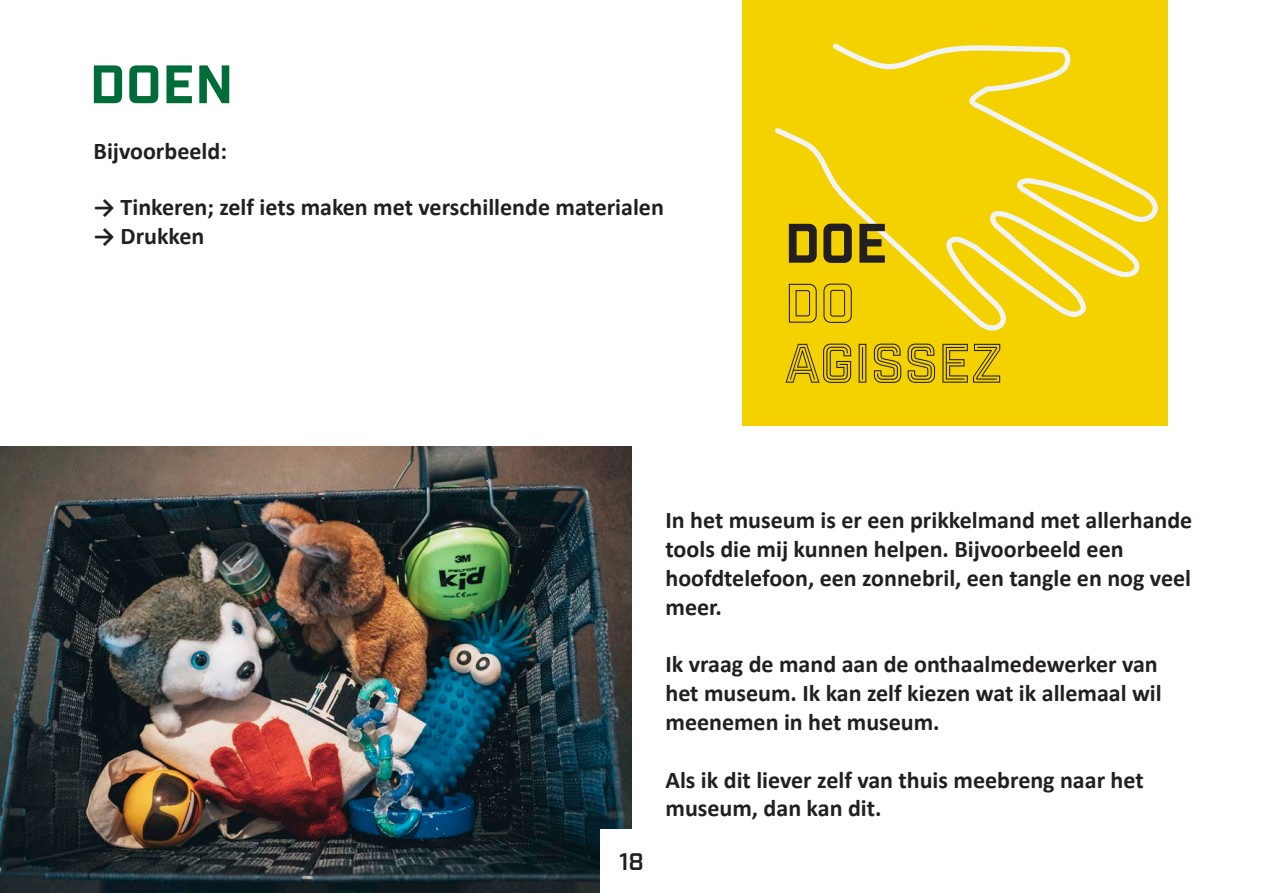
<style>
.page{position:relative;width:1263px;height:893px;background:#fff}
.page>*{position:absolute;margin:0;border:0;box-sizing:border-box;transform-origin:0 0}
.t1{font:54px/60px "Industry Inc In N Out";color:#231f20}
.hoofdstuk{font:700 54px "Industry";color:#006c39}
.body{font:700 24px/28.8px "Calibri";color:#231f20}
.body-2{font:600 24px "Industry";color:#231f20}
.s1{font-family:"Industry Inc Base"}
.s2{font-family:"Industry Inc Outline"}
</style>
<div class="page">
<img style="left:0;top:446px;width:631px;height:447px">
<div style="left:742px;top:0;width:425px;height:425px;background:#f4d202"></div>
<svg style="left:775px;top:44px;width:383px;height:287px"></svg>
<div style="left:600px;top:829px;width:63px;height:64px;background:#fff"></div>
<p class="hoofdstuk" style="left:90px;top:52px;width:145px">DOEN</p>
<p class="body" style="left:94px;top:136px;width:135px">Bijvoorbeeld:</p>
<p class="body" style="left:94px;top:192px;width:572px">→ Tinkeren; zelf iets maken met verschillende materialen</p>
<p class="body" style="left:94px;top:220px;width:112px">→ Drukken</p>
<p class="t1" style="left:784px;top:216px;width:220px"><span class="s1">DOE<br></span><span class="s2">DO<br></span>AGISSEZ</p>
<p class="body" style="left:665px;top:505px;width:528px">In het museum is er een prikkelmand met allerhande tools die mij kunnen helpen. Bijvoorbeeld een hoofdtelefoon, een zonnebril, een tangle en nog veel meer.</p>
<p class="body" style="left:665px;top:649px;width:498px">Ik vraag de mand aan de onthaalmedewerker van het museum. Ik kan zelf kiezen wat ik allemaal wil meenemen in het museum.</p>
<p class="body-2" style="left:619px;top:847px;width:26px">18</p>
<p class="body" style="left:665px;top:764px;width:480px">Als ik dit liever zelf van thuis meebreng naar het museum, dan kan dit.</p>
</div>
